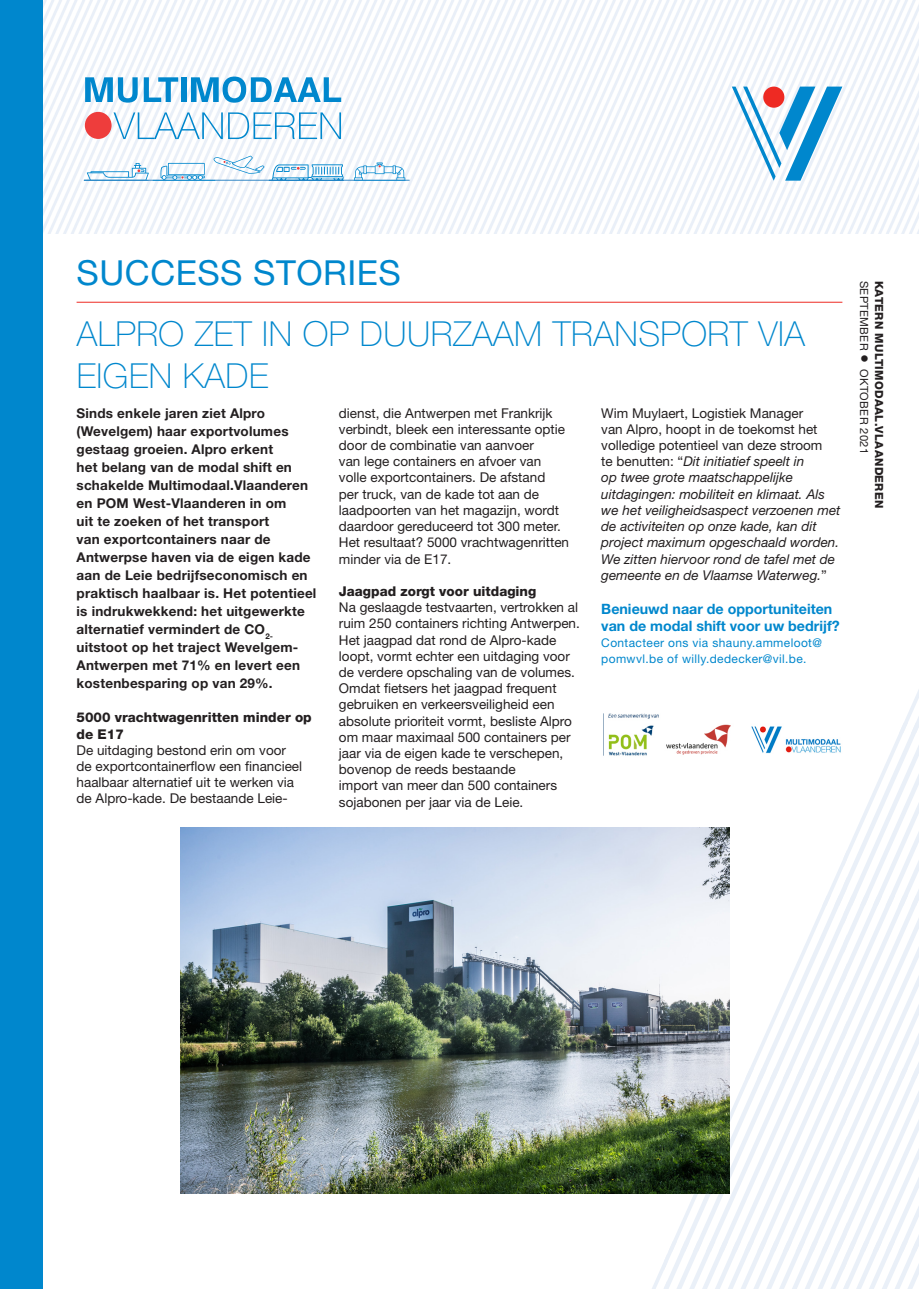
<style>
.page{position:relative;width:919px;height:1289px;background:#fff}
.page>*{position:absolute;margin:0;border:0;box-sizing:border-box;transform-origin:0 0}
.T1_header{font:100 34.5px/41.4px "Helvetica Neue LT Std";letter-spacing:.015em;color:#0087cd}
.T1_header-2{font:34.5px "Helvetica Neue LT Std";letter-spacing:.015em;color:#0087cd}
.body{font:700 14.25px/17.1px "Helvetica Neue LT Std";color:#0087cd}
.body-2{font:13.5px/16.2px "Helvetica Neue LT Std";color:#231f20}
.Inleiding{font:700 13.5px/18px "Helvetica Neue LT Std";letter-spacing:.015em;color:#231f20}
.body-3{font:italic 13.5px/16.2px "Helvetica Neue LT Std";color:#231f20}
.body-4{font:800 13.5px/16.2px "Helvetica Neue LT Std";color:#231f20}
.meer_weten_contact{font:12px/15.8px "Helvetica Neue LT Std";letter-spacing:.03em;color:#0087cd}
.t1{font:800 11.25px "Helvetica Neue LT Std";letter-spacing:.03em;color:#231f20}
.t2{font:11.25px "Helvetica Neue LT Std";letter-spacing:.03em;color:#231f20}
.s1{font-style:normal}
.s2{font-size:18px}
</style>
<div class="page">
<img style="left:43px;top:0;width:875px;height:234px">
<svg style="left:731px;top:87px;width:111px;height:94px"></svg>
<div style="left:763px;top:87px;width:21px;height:21px;background:#ee2a23;border-radius:50%"></div>
<div style="left:0;top:0;width:43px;height:1288px;background:#0087cd"></div>
<div style="left:85px;top:112px;width:27px;height:27px;background:#ee3d3c;border-radius:50%"></div>
<svg style="left:113px;top:112px;width:228px;height:27px"></svg>
<svg style="left:85px;top:77px;width:53px;height:26px"></svg>
<svg style="left:144px;top:77px;width:34px;height:25px"></svg>
<div style="left:181px;top:77px;width:5px;height:25px;background:#0087cd"></div>
<svg style="left:191px;top:77px;width:150px;height:26px"></svg>
<hr style="left:84px;top:180px;width:325px;height:1px;background:#227dc0">
<svg style="left:353px;top:162px;width:52px;height:19px"></svg>
<svg style="left:84px;top:156px;width:260px;height:25px"></svg>
<svg style="left:651px;top:692px;width:267px;height:596px"></svg>
<hr style="left:77px;top:302px;width:765px;height:1px;background:#ee2a23">
<img style="left:603px;top:710px;width:239px;height:54px">
<img style="left:180px;top:827px;width:549px;height:366px">
<p class="T1_header-2" style="left:77px;top:252px;width:326px">SUCCESS STORIES</p>
<p class="T1_header" style="left:77px;top:313px;width:729px">ALPRO ZET IN OP DUURZAAM TRANSPORT VIA<br>EIGEN KADE</p>
<p class="Inleiding" style="left:77px;top:404px;width:241px">Sinds enkele jaren ziet Alpro (Wevelgem) haar exportvolumes gestaag groeien. Alpro erkent<br>het belang van de modal shift en schakelde Multimodaal.Vlaanderen en POM West-Vlaanderen in om<br>uit te zoeken of het transport<br>van exportcontainers naar de<br>Antwerpse haven via de eigen kade aan de Leie bedrijfseconomisch en praktisch haalbaar is. Het potentieel is indrukwekkend: het uitgewerkte alternatief vermindert de CO<sub>2- </sub>uitstoot op het traject Wevelgem-<br>Antwerpen met 71% en levert een kostenbesparing op van 29%.</p>
<p class="body-4" style="left:77px;top:709px;width:237px">5000 vrachtwagenritten minder op de E17</p>
<p class="body-2" style="left:77px;top:741px;width:227px">De uitdaging bestond erin om voor de exportcontainerflow een financieel haalbaar alternatief uit te werken via de Alpro-kade. De bestaande Leie-</p>
<p class="body-2" style="left:339px;top:404px;width:232px">dienst, die Antwerpen met Frankrijk verbindt, bleek een interessante optie door de combinatie van aanvoer<br>van lege containers en afvoer van volle exportcontainers. De afstand<br>per truck, van de kade tot aan de laadpoorten van het magazijn, wordt daardoor gereduceerd tot 300 meter.<br>Het resultaat? 5000 vrachtwagenritten minder via de E17.</p>
<p class="body-4" style="left:339px;top:583px;width:199px">Jaagpad zorgt voor uitdaging</p>
<p class="body-2" style="left:339px;top:599px;width:242px">Na geslaagde testvaarten, vertrokken al ruim 250 containers richting Antwerpen.<br>Het jaagpad dat rond de Alpro-kade loopt, vormt echter een uitdaging voor de verdere opschaling van de volumes.<br>Omdat fietsers het jaagpad frequent gebruiken en verkeersveiligheid een absolute prioriteit vormt, besliste Alpro om maar maximaal 500 containers per jaar via de eigen kade te verschepen, bovenop de reeds bestaande<br>import van meer dan 500 containers sojabonen per jaar via de Leie.</p>
<p class="body-3" style="left:601px;top:404px;width:241px"><span class="s1">Wim Muylaert, Logistiek Manager<br>van Alpro, hoopt in de toekomst het volledige potentieel van deze stroom<br>te benutten: “</span>Dit initiatief speelt in<br>op twee grote maatschappelijke uitdagingen: mobiliteit en klimaat. Als we het veiligheidsaspect verzoenen met de activiteiten op onze kade, kan dit project maximum opgeschaald worden.<br>We zitten hiervoor rond de tafel met de gemeente en de Vlaamse Waterweg.<span class="s1">”</span></p>
<p class="body" style="left:601px;top:600px;width:240px">Benieuwd naar de opportuniteiten van de modal shift voor uw bedrijf?</p>
<p class="meer_weten_contact" style="left:601px;top:634px;width:222px">Contacteer ons via shauny.ammeloot@ pomwvl.be of willy.dedecker@vil.be.</p>
<p class="t2" style="left:870px;top:281px;width:175px;rotate:90deg">SEPTEMBER <span class="s2">•</span> OKTOBER 2021</p>
<p class="t1" style="left:885px;top:281px;width:229px;rotate:90deg">KATERN MULTIMODAAL.VLAANDEREN</p>
</div>
